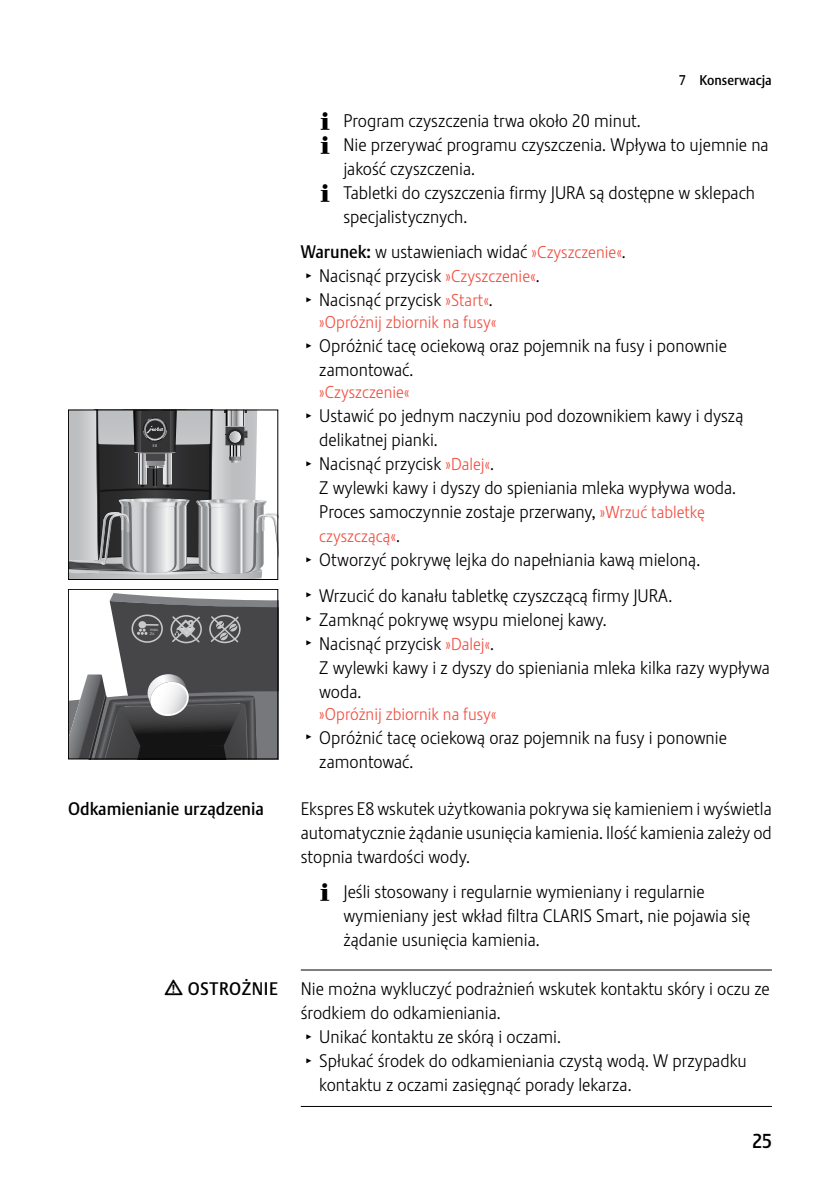
<style>
.page{position:relative;width:840px;height:1191px;background:#fff}
.page>*{position:absolute;margin:0;border:0;box-sizing:border-box;transform-origin:0 0}
.t1{font:20px "Stalemate Pro 2 J Medium";color:#000}
.t2{font:18px/24px "Stalemate Pro 2 J Light";color:#000}
.t3{font:18px "Stalemate Pro 2 J Medium";color:#000}
.t4{font:18px "Stalemate Pro 2 J Medium";letter-spacing:.03em;color:#000}
.t5{font:17px "Stalemate Pro 2 J Light";color:#f04f42}
.t6{font:14px "Stalemate Pro 2 J Medium";color:#000}
.t7{font:4.2px/4.2px "Arial";color:#c7c8ca}
.t8{font:4.2px "Stalemate Pro 2 J Medium";color:#c7c8ca}
.s1{font-family:"Jura Pict 2006";font-size:16px}
.s2{font-family:"Jura Pict 2006"}
.s3{font-family:"Stalemate Pro 2 J Medium"}
.s4{font-size:17px;color:#f04f42}
.s5{font-family:"Jura Pict 2006";font-size:14px}
.s6{font-size:18px;color:#000}
</style>
<div class="page">
<hr style="left:300px;top:969px;width:471px;height:1px;background:#000">
<hr style="left:300px;top:1106px;width:471px;height:1px;background:#000">
<svg style="left:70px;top:412px;width:206px;height:166px;background:#9b9c9e"></svg>
<div style="left:68px;top:410px;width:210px;height:170px;border:1px solid #000"></div>
<svg style="left:68px;top:593px;width:210px;height:166px"></svg>
<p class="t8" style="left:153px;top:443px;width:6px">E8</p>
<p class="t7" style="left:150px;top:627px;width:11px;rotate:1deg">max.<br>2X</p>
<p class="t3" style="left:68px;top:797px;width:197px">Odkamienianie urządzenia</p>
<p class="t4" style="left:165px;top:978px;width:115px"><span class="s1">J</span> OSTROŻNIE</p>
<p class="t6" style="left:678px;top:72px;width:94px">7 Konserwacja</p>
<p class="t2" style="left:320px;top:109px;width:319px"><span class="s2">E</span> Program czyszczenia trwa około 20 minut.</p>
<p class="t2" style="left:320px;top:133px;width:449px"><span class="s2">E</span> Nie przerywać programu czyszczenia. Wpływa to ujemnie na</p>
<p class="t2" style="left:343px;top:157px;width:131px">jakość czyszczenia.</p>
<p class="t2" style="left:320px;top:181px;width:435px"><span class="s2">E</span> Tabletki do czyszczenia firmy JURA są dostępne w sklepach</p>
<p class="t2" style="left:343px;top:205px;width:123px">specjalistycznych.</p>
<p class="t2" style="left:306px;top:240px;width:319px;text-indent:-6px"><span class="s3">Warunek:</span> w ustawieniach widać <span class="s4">»Czyszczenie«</span>.<br><span class="s5">T</span> Nacisnąć przycisk <span class="s4">»Czyszczenie«</span>.<br><span class="s5">T</span> Nacisnąć przycisk <span class="s4">»Start«</span>.</p>
<p class="t5" style="left:319px;top:312px;width:179px">»Opróżnij zbiornik na fusy«</p>
<p class="t2" style="left:319px;top:334px;width:409px;text-indent:-13px"><span class="s5">T</span> Opróżnić tacę ociekową oraz pojemnik na fusy i ponownie zamontować.</p>
<p class="t5" style="left:319px;top:382px;width:92px">»Czyszczenie«</p>
<p class="t2" style="left:306px;top:404px;width:438px"><span class="s5">T</span> Ustawić po jednym naczyniu pod dozownikiem kawy i dyszą</p>
<p class="t2" style="left:319px;top:428px;width:118px">delikatnej pianki.</p>
<p class="t2" style="left:306px;top:452px;width:187px"><span class="s5">T</span> Nacisnąć przycisk <span class="s4">»Dalej«</span>.</p>
<p class="t2" style="left:319px;top:476px;width:416px">Z wylewki kawy i dyszy do spieniania mleka wypływa woda.</p>
<p class="t2" style="left:319px;top:500px;width:387px">Proces samoczynnie zostaje przerwany, <span class="s4">»Wrzuć tabletkę</span></p>
<p class="t5" style="left:319px;top:526px;width:80px">czyszczącą«<span class="s6">.</span></p>
<p class="t2" style="left:306px;top:542px;width:393px;line-height:35.4px"><span class="s5">T</span> Otworzyć pokrywę lejka do napełniania kawą mieloną.<br><span class="s5">T</span> Wrzucić do kanału tabletkę czyszczącą firmy JURA.</p>
<p class="t2" style="left:306px;top:607px;width:300px"><span class="s5">T</span> Zamknąć pokrywę wsypu mielonej kawy.<br><span class="s5">T</span> Nacisnąć przycisk <span class="s4">»Dalej«</span>.</p>
<p class="t2" style="left:319px;top:655px;width:452px">Z wylewki kawy i z dyszy do spieniania mleka kilka razy wypływa woda.</p>
<p class="t5" style="left:319px;top:704px;width:179px">»Opróżnij zbiornik na fusy«</p>
<p class="t2" style="left:319px;top:725px;width:409px;text-indent:-13px"><span class="s5">T</span> Opróżnić tacę ociekową oraz pojemnik na fusy i ponownie zamontować.</p>
<p class="t2" style="left:300px;top:796px;width:472px;text-align:justify">Ekspres E8 wskutek użytkowania pokrywa się kamieniem i wyświetla automatycznie żądanie usunięcia kamienia. Ilość kamienia zależy od stopnia twardości wody.</p>
<p class="t2" style="left:343px;top:879px;width:408px;text-indent:-23px"><span class="s2">E</span> Jeśli stosowany i regularnie wymieniany i regularnie wymieniany jest wkład filtra CLARIS Smart, nie pojawia się żądanie usunięcia kamienia.</p>
<p class="t2" style="left:300px;top:977px;width:470px">Nie można wykluczyć podrażnień wskutek kontaktu skóry i oczu ze</p>
<p class="t2" style="left:300px;top:1001px;width:199px">środkiem do odkamieniania.</p>
<p class="t2" style="left:306px;top:1025px;width:254px"><span class="s5">T</span> Unikać kontaktu ze skórą i oczami.</p>
<p class="t2" style="left:306px;top:1049px;width:441px"><span class="s5">T</span> Spłukać środek do odkamieniania czystą wodą. W przypadku</p>
<p class="t2" style="left:319px;top:1073px;width:312px">kontaktu z oczami zasięgnąć porady lekarza.</p>
<p class="t1" style="left:752px;top:1129px;width:21px">25</p>
</div>
